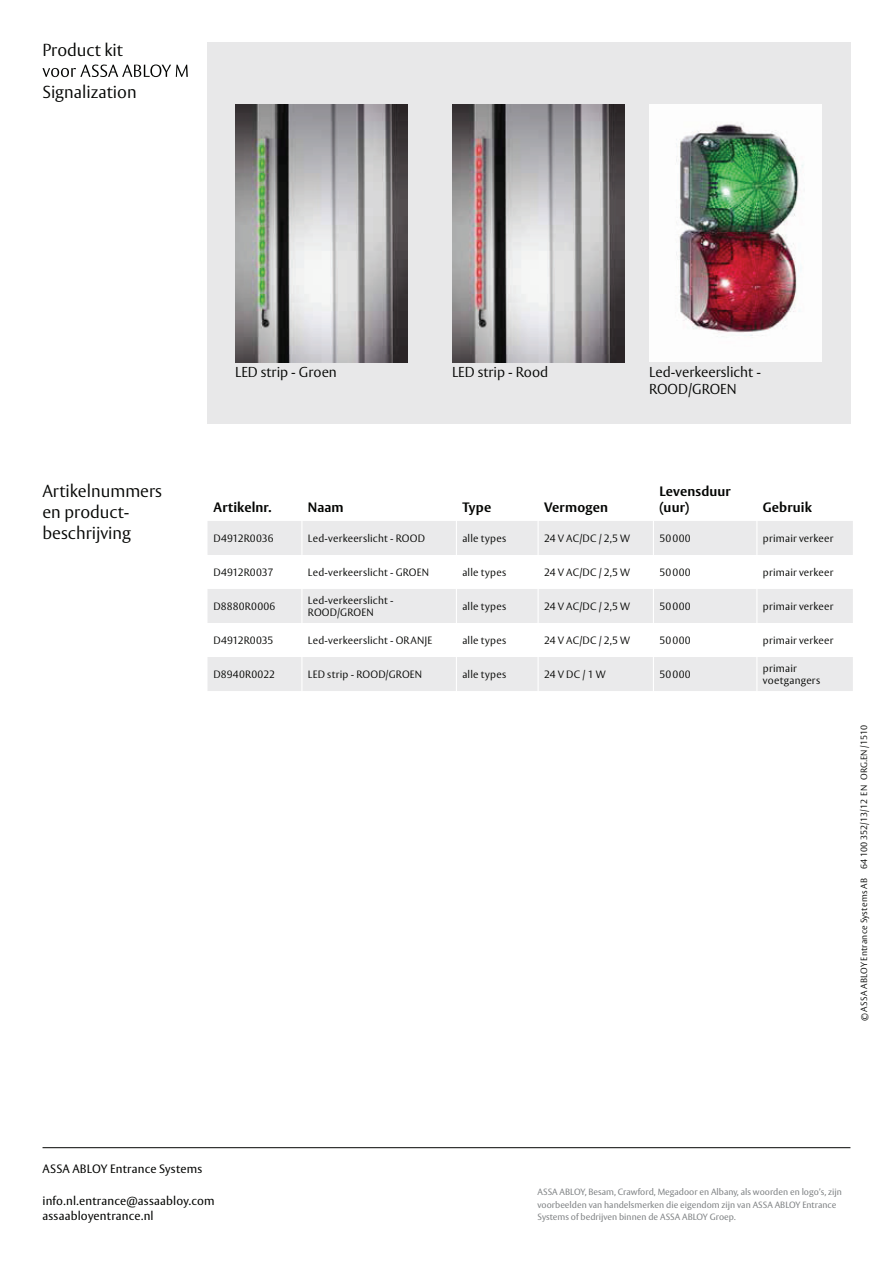
<style>
.page{position:relative;width:893px;height:1263px;background:#fff}
.page>*{position:absolute;margin:0;border:0;box-sizing:border-box;transform-origin:0 0}
.t1{font:300 17.25px/21px "ASSA Vesta";color:#040503}
.t2{font:300 14.25px/17.1px "ASSA Vesta";color:#040503}
.t3{font:700 13.5px/16.2px "ASSA Vesta";letter-spacing:.01em;color:#040503}
.t4{font:12px/15.8px "ASSA Vesta";letter-spacing:.015em;color:#040503}
.t5{font:300 10.5px/12.6px "ASSA Vesta";letter-spacing:.015em;color:#040503}
.t6{font:9px/12.8px "ASSA Vesta";color:#808385}
.t7{font:300 9px "ASSA Vesta";letter-spacing:.01em;color:#040503}
</style>
<div class="page">
<hr style="left:43px;top:1147px;width:807px;height:1px;background:#040503">
<svg style="left:42px;top:64px;width:146px;height:13px"></svg>
<svg style="left:207px;top:521px;width:646px;height:170px;fill:#eaeaeb"></svg>
<hr style="left:301px;top:521px;width:1px;height:34px;background:#fff">
<hr style="left:456px;top:521px;width:1px;height:34px;background:#fff">
<hr style="left:537px;top:521px;width:2px;height:34px;background:#fff">
<hr style="left:653px;top:521px;width:1px;height:34px;background:#fff">
<hr style="left:756px;top:521px;width:1px;height:34px;background:#fff">
<hr style="left:301px;top:555px;width:1px;height:34px;background:#fff">
<hr style="left:456px;top:555px;width:1px;height:34px;background:#fff">
<hr style="left:537px;top:555px;width:2px;height:34px;background:#fff">
<hr style="left:653px;top:555px;width:1px;height:34px;background:#fff">
<hr style="left:756px;top:555px;width:1px;height:34px;background:#fff">
<hr style="left:301px;top:589px;width:1px;height:34px;background:#fff">
<hr style="left:456px;top:589px;width:1px;height:34px;background:#fff">
<hr style="left:537px;top:589px;width:2px;height:34px;background:#fff">
<hr style="left:653px;top:589px;width:1px;height:34px;background:#fff">
<hr style="left:756px;top:589px;width:1px;height:34px;background:#fff">
<hr style="left:301px;top:623px;width:1px;height:34px;background:#fff">
<hr style="left:456px;top:623px;width:1px;height:34px;background:#fff">
<hr style="left:537px;top:623px;width:2px;height:34px;background:#fff">
<hr style="left:653px;top:623px;width:1px;height:34px;background:#fff">
<hr style="left:756px;top:623px;width:1px;height:34px;background:#fff">
<hr style="left:301px;top:657px;width:1px;height:34px;background:#fff">
<hr style="left:456px;top:657px;width:1px;height:34px;background:#fff">
<hr style="left:537px;top:657px;width:2px;height:34px;background:#fff">
<hr style="left:653px;top:657px;width:1px;height:34px;background:#fff">
<hr style="left:756px;top:657px;width:1px;height:34px;background:#fff">
<div style="left:207px;top:43px;width:644px;height:381px;background:#e8e8e9"></div>
<img style="left:235px;top:105px;width:172px;height:258px">
<img style="left:452px;top:105px;width:172px;height:258px">
<img style="left:649px;top:105px;width:172px;height:256px">
<h1 class="t1" style="left:42px;top:40px;width:82px">Product kit</h1>
<h1 class="t1" style="left:42px;top:82px;width:96px">Signalization</h1>
<h1 class="t1" style="left:42px;top:481px;width:121px">Artikelnummers en product&shy;beschrijving</h1>
<h2 class="t2" style="left:235px;top:364px;width:103px">LED strip - Groen</h2>
<h2 class="t2" style="left:452px;top:364px;width:98px">LED strip - Rood</h2>
<h2 class="t2" style="left:649px;top:364px;width:113px">Led-verkeerslicht -<br>ROOD/GROEN</h2>
<p class="t3" style="left:213px;top:500px;width:60px">Artikelnr.</p>
<p class="t3" style="left:308px;top:500px;width:37px">Naam</p>
<p class="t3" style="left:462px;top:500px;width:30px">Type</p>
<p class="t3" style="left:544px;top:500px;width:65px">Vermogen</p>
<p class="t3" style="left:659px;top:484px;width:73px">Levensduur (uur)</p>
<p class="t3" style="left:763px;top:500px;width:51px">Gebruik</p>
<p class="t5" style="left:213px;top:532px;width:62px">D4912R0036</p>
<p class="t5" style="left:308px;top:532px;width:119px">Led-verkeerslicht - ROOD</p>
<p class="t5" style="left:462px;top:532px;width:45px">alle types</p>
<p class="t5" style="left:544px;top:532px;width:88px">24 V AC/DC / 2,5 W</p>
<p class="t5" style="left:659px;top:532px;width:33px">50000</p>
<p class="t5" style="left:763px;top:532px;width:72px">primair verkeer</p>
<p class="t5" style="left:213px;top:566px;width:62px">D4912R0037</p>
<p class="t5" style="left:308px;top:566px;width:123px">Led-verkeerslicht - GROEN</p>
<p class="t5" style="left:462px;top:566px;width:45px">alle types</p>
<p class="t5" style="left:544px;top:566px;width:88px">24 V AC/DC / 2,5 W</p>
<p class="t5" style="left:659px;top:566px;width:33px">50000</p>
<p class="t5" style="left:763px;top:566px;width:72px">primair verkeer</p>
<p class="t5" style="left:213px;top:600px;width:64px">D8880R0006</p>
<p class="t5" style="left:308px;top:594px;width:87px">Led-verkeerslicht -<br>ROOD/GROEN</p>
<p class="t5" style="left:462px;top:600px;width:45px">alle types</p>
<p class="t5" style="left:544px;top:600px;width:88px">24 V AC/DC / 2,5 W</p>
<p class="t5" style="left:659px;top:600px;width:33px">50000</p>
<p class="t5" style="left:763px;top:600px;width:72px">primair verkeer</p>
<p class="t5" style="left:213px;top:635px;width:61px">D4912R0035</p>
<p class="t5" style="left:308px;top:635px;width:126px">Led-verkeerslicht - ORANJE</p>
<p class="t5" style="left:462px;top:635px;width:45px">alle types</p>
<p class="t5" style="left:544px;top:635px;width:88px">24 V AC/DC / 2,5 W</p>
<p class="t5" style="left:659px;top:635px;width:33px">50000</p>
<p class="t5" style="left:763px;top:635px;width:72px">primair verkeer</p>
<p class="t5" style="left:213px;top:669px;width:63px">D8940R0022</p>
<p class="t5" style="left:308px;top:669px;width:116px">LED strip - ROOD/GROEN</p>
<p class="t5" style="left:462px;top:669px;width:45px">alle types</p>
<p class="t5" style="left:544px;top:669px;width:63px">24 V DC / 1 W</p>
<p class="t5" style="left:659px;top:669px;width:33px">50000</p>
<p class="t5" style="left:763px;top:662px;width:59px">primair voetgangers</p>
<p class="t7" style="left:858px;top:1021px;width:298px;rotate:-90deg">© ASSA ABLOY Entrance Systems AB 64 100 352/13/12 EN ORG.EN /1510</p>
<p class="t4" style="left:43px;top:1162px;width:161px">ASSA ABLOY Entrance Systems</p>
<p class="t4" style="left:43px;top:1193px;width:174px">info.nl.entrance@assaabloy.com assaabloyentrance.nl</p>
<p class="t6" style="left:537px;top:1186px;width:306px">ASSA ABLOY, Besam, Crawford, Megadoor en Albany, als woorden en logo’s, zijn voorbeelden van handelsmerken die eigendom zijn van ASSA ABLOY Entrance<br>Systems of bedrijven binnen de ASSA ABLOY Groep.</p>
</div>
